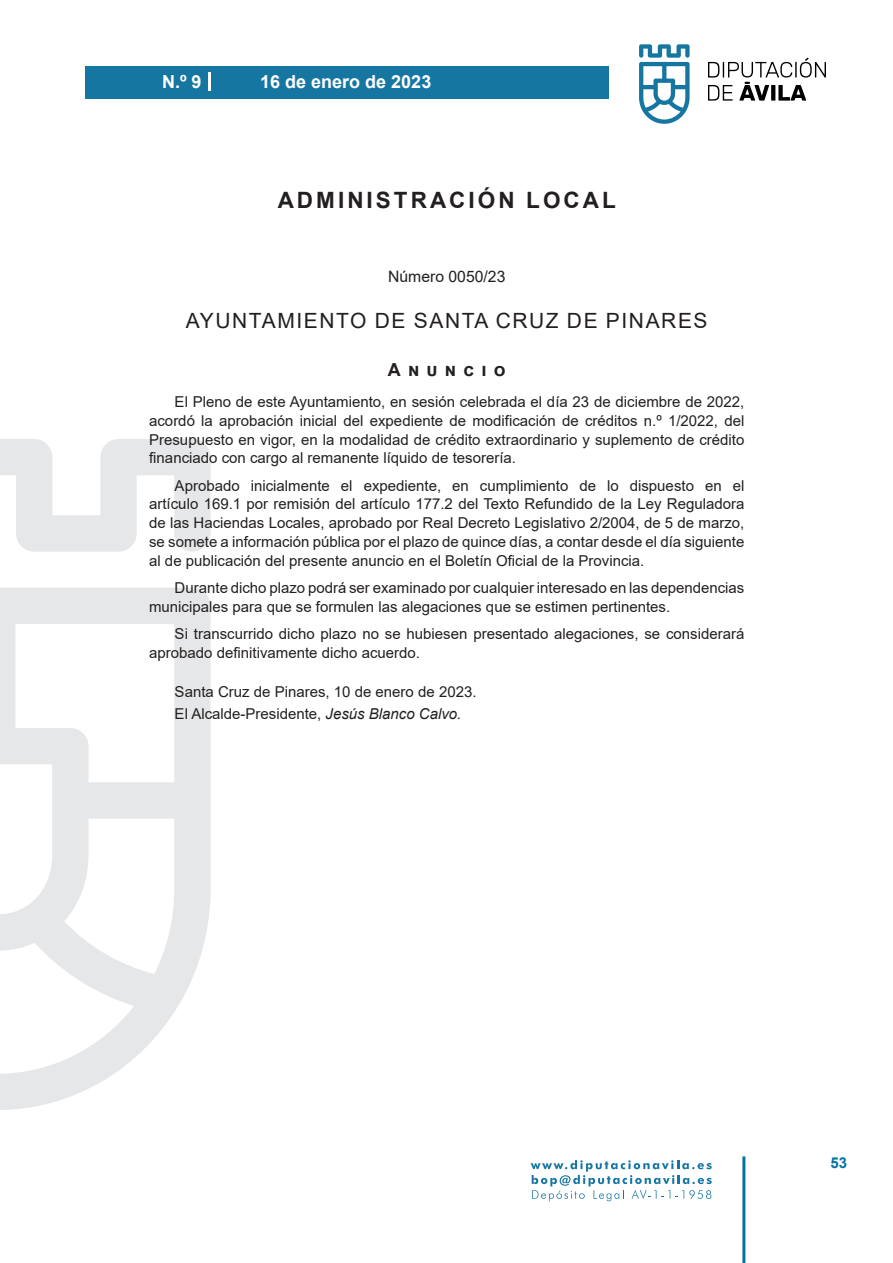
<style>
.page{position:relative;width:893px;height:1263px;background:#fff}
.page>*{position:absolute;margin:0;border:0;box-sizing:border-box;transform-origin:0 0}
.h1__secion{font:700 22.5px "Arial";letter-spacing:.135em;color:#231f20}
.h2__organismo{font:21px "Arial";letter-spacing:.075em;color:#231f20}
.t1{font:700 18px "Arial";color:#fff}
.anuncio{font:700 18px "Arial";letter-spacing:.4em;color:#231f20}
.numero{font:15.75px "Arial";color:#231f20}
.texto_normal{font:15px/18.8px "Arial";color:#231f20;text-align:justify}
.firma{font:15px "Arial";color:#231f20}
.fecha{font:15px "Arial";color:#231f20}
.t2{font:700 15px "Arial";color:#04739f}
.s1{font-style:italic}
</style>
<div class="page">
<svg style="left:531px;top:1160px;width:181px;height:41px"></svg>
<div style="left:85px;top:66px;width:523px;height:33px;background:#1676a2"></div>
<svg style="left:639px;top:44px;width:51px;height:80px"></svg>
<svg style="left:708px;top:58px;width:118px;height:43px"></svg>
<hr style="left:742px;top:1156px;width:3px;height:107px;background:#04739f">
<svg style="left:208px;top:72px;width:2px;height:18px"></svg>
<svg style="left:0;top:439px;width:211px;height:671px"></svg>
<p class="t1" style="left:162px;top:69px;width:41px">N.º 9</p>
<p class="t1" style="left:260px;top:69px;width:173px">16 de enero de 2023</p>
<p class="h1__secion" style="left:278px;top:184px;width:340px">ADMINISTRACIÓN LOCAL</p>
<p class="numero" style="left:388px;top:266px;width:119px">Número 0050/23</p>
<p class="h2__organismo" style="left:186px;top:307px;width:523px">AYUNTAMIENTO DE SANTA CRUZ DE PINARES</p>
<p class="anuncio" style="left:388px;top:356px;width:119px">Anuncio</p>
<p class="texto_normal" style="left:149px;top:392px;width:597px;text-indent:26px">El Pleno de este Ayuntamiento, en sesión celebrada el día 23 de diciembre de 2022, acordó la aprobación inicial del expediente de modificación de créditos n.º 1/2022, del Presupuesto en vigor, en la modalidad de crédito extraordinario y suplemento de crédito financiado con cargo al remanente líquido de tesorería.</p>
<p class="texto_normal" style="left:149px;top:476px;width:597px;text-indent:26px">Aprobado inicialmente el expediente, en cumplimiento de lo dispuesto en el artículo 169.1 por remisión del artículo 177.2 del Texto Refundido de la Ley Reguladora de las Haciendas Locales, aprobado por Real Decreto Legislativo 2/2004, de 5 de marzo, se somete a información pública por el plazo de quince días, a contar desde el día siguiente al de publicación del presente anuncio en el Boletín Oficial de la Provincia.</p>
<p class="texto_normal" style="left:149px;top:578px;width:597px;text-indent:26px">Durante dicho plazo podrá ser examinado por cualquier interesado en las dependencias municipales para que se formulen las alegaciones que se estimen pertinentes.</p>
<p class="texto_normal" style="left:149px;top:624px;width:597px;text-indent:26px">Si transcurrido dicho plazo no se hubiesen presentado alegaciones, se considerará aprobado definitivamente dicho acuerdo.</p>
<p class="fecha" style="left:175px;top:681px;width:303px">Santa Cruz de Pinares, 10 de enero de 2023.</p>
<p class="firma" style="left:175px;top:703px;width:288px">El Alcalde-Presidente, <span class="s1">Jesús Blanco Calvo.</span></p>
<p class="t2" style="left:831px;top:1152px;width:18px">53</p>
</div>
